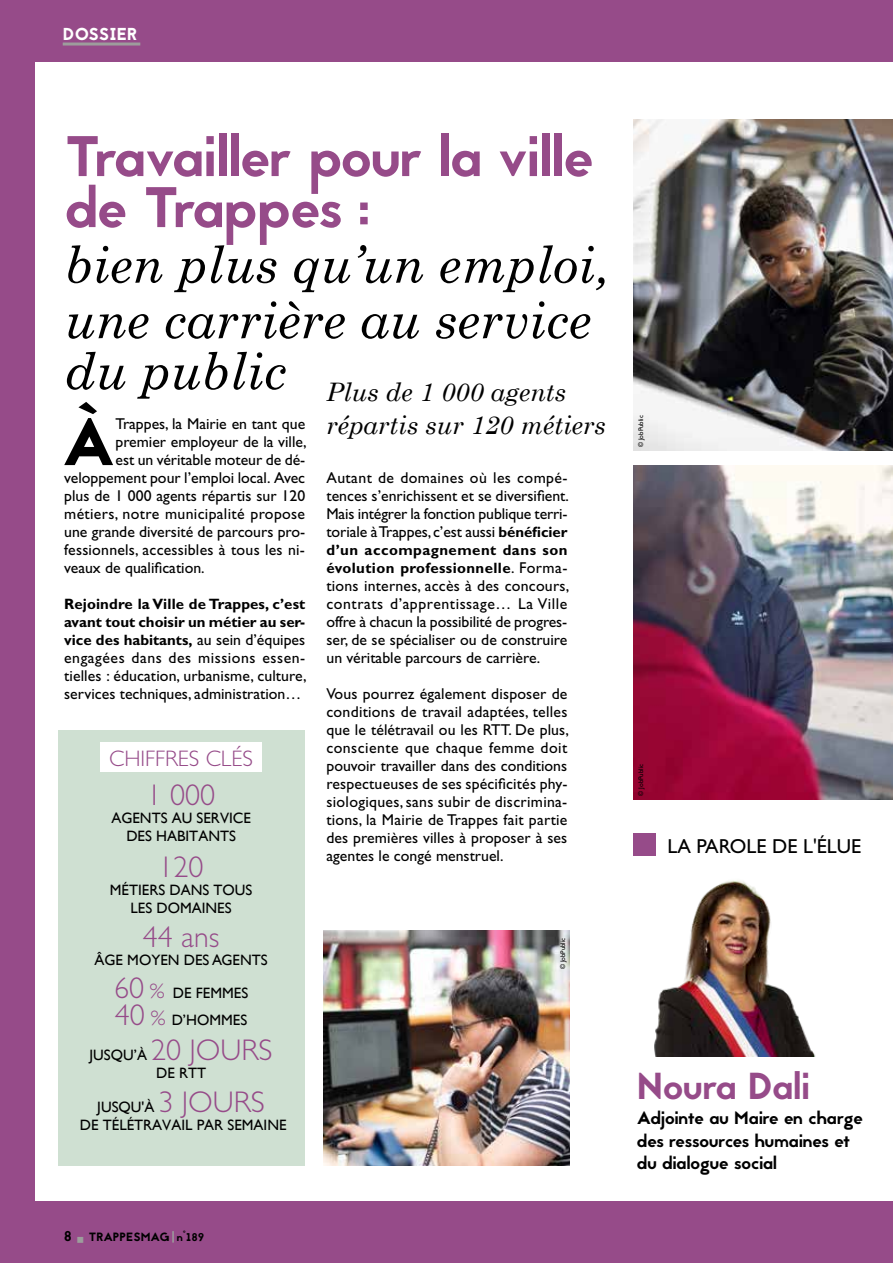
<style>
.page{position:relative;width:893px;height:1263px;background:#fff}
.page>*{position:absolute;margin:0;border:0;box-sizing:border-box;transform-origin:0 0}
.t1{font:67.05px "Jaapokki";color:#000}
.t2{font:57px/51px "Jaapokki";letter-spacing:-.01em;color:#964b89}
.t3{font:italic 51px/55.5px "Century Schoolbook";color:#000}
.t4{font:37.5px "Jaapokki";color:#964b89}
.t5{font:300 30px "Gill Sans Std";color:#964b89}
.t6{font:italic 25.5px/33px "Century Schoolbook";color:#000}
.t7{font:300 22.5px "Gill Sans Std";color:#964b89}
.t8{font:20.25px "Gill Sans Std";color:#000}
.t9{font:18px/22.2px "Jaapokki";color:#000}
.t10{font:17.25px "Jaapokki";letter-spacing:.01em;color:#fff}
.t11{font:15.75px/18px "Gill Sans Std";color:#000;text-align:justify}
.t12{font:15.75px "Gill Sans Std";letter-spacing:.02em;color:#000}
.t13{font:700 15px/18px "Gill Sans Std";letter-spacing:.01em;color:#000;text-align:justify}
.t14{font:15px/18px "Gill Sans";color:#000;text-align:center}
.t15{font:12px "Jaapokki";letter-spacing:.01em;color:#000}
.t16{font:6.75px "Gill Sans Std";color:#000}
.s1{font-weight:400;font-size:15.75px}
.s2{font-weight:700;font-size:15px}
.s3{font-family:"Gill Sans Std";font-weight:300;font-size:30px;color:#964b89}
.s4{font-family:"Gill Sans Std";font-weight:300;font-size:21px;color:#964b89}
.s5{font-size:14.25px}
.s6{font-size:11.25px}
</style>
<div class="page">
<div style="left:0;top:0;width:34px;height:1263px;background:#964b89"></div>
<img style="left:634px;top:119px;width:259px;height:332px">
<img style="left:634px;top:466px;width:259px;height:333px">
<div style="left:58px;top:730px;width:246px;height:435px;background:#cfe0d2"></div>
<img style="left:323px;top:930px;width:247px;height:235px">
<div style="left:100px;top:742px;width:162px;height:30px;background:#fff"></div>
<img style="left:654px;top:880px;width:162px;height:177px">
<div style="left:634px;top:833px;width:22px;height:23px;background:#964b89"></div>
<div style="left:0;top:0;width:893px;height:62px;background:#964b89"></div>
<hr style="left:63px;top:43px;width:77px;height:3px;background:#9d9d9c">
<div style="left:0;top:1201px;width:893px;height:62px;background:#964b89"></div>
<svg style="left:172px;top:1231px;width:2px;height:11px"></svg>
<p class="t10" style="left:63px;top:22px;width:76px">DOSSIER</p>
<h2 class="t2" style="left:65px;top:132px;width:530px">Travailler pour la ville de Trappes :</h2>
<h3 class="t3" style="left:65px;top:234px;width:546px">bien plus qu’un emploi, une carrière au service</h3>
<h3 class="t3" style="left:65px;top:341px;width:223px">du public</h3>
<h1 class="t1" style="left:62px;top:395px;width:55px">À</h1>
<h3 class="t6" style="left:326px;top:374px;width:281px">Plus de 1 000 agents répartis sur 120 métiers</h3>
<p class="t11" style="left:115px;top:415px;width:191px">Trappes, la Mairie en tant que</p>
<p class="t11" style="left:115px;top:433px;width:193px">premier employeur de la ville,</p>
<p class="t11" style="left:115px;top:451px;width:191px">est un véritable moteur de dé-</p>
<p class="t11" style="left:64px;top:469px;width:242px">veloppement pour l’emploi local. Avec</p>
<p class="t11" style="left:64px;top:487px;width:243px">plus de 1 000 agents répartis sur 120</p>
<p class="t12" style="left:64px;top:505px;width:242px">métiers, notre municipalité propose</p>
<p class="t11" style="left:64px;top:523px;width:242px">une grande diversité de parcours pro-</p>
<p class="t11" style="left:64px;top:541px;width:242px">fessionnels, accessibles à tous les ni-</p>
<p class="t11" style="left:64px;top:559px;width:142px">veaux de qualification.</p>
<p class="t13" style="left:64px;top:595px;width:243px">Rejoindre la Ville de Trappes, c’est avant tout choisir un métier au ser&shy;vice des habitants, <span class="s1">au sein d’équipes</span></p>
<p class="t11" style="left:64px;top:649px;width:244px">engagées dans des missions essen&shy;tielles : éducation, urbanisme, culture, services techniques, administration…</p>
<p class="t11" style="left:326px;top:469px;width:244px">Autant de domaines où les compé&shy;tences s’enrichissent et se diversifient.<br>Mais intégrer la fonction publique terri&shy;toriale à Trappes, c’est aussi <span class="s2">bénéficier</span></p>
<p class="t13" style="left:326px;top:541px;width:243px">d’un accompagnement dans son évolution professionnelle<span class="s1">. Forma-</span></p>
<p class="t11" style="left:326px;top:577px;width:244px">tions internes, accès à des concours, contrats d’apprentissage… La Ville offre à chacun la possibilité de progres&shy;ser, de se spécialiser ou de construire un véritable parcours de carrière.</p>
<p class="t11" style="left:326px;top:685px;width:244px">Vous pourrez également disposer de conditions de travail adaptées, telles que le télétravail ou les RTT. De plus, consciente que chaque femme doit pouvoir travailler dans des conditions respectueuses de ses spécificités phy&shy;siologiques, sans subir de discrimina&shy;tions, la Mairie de Trappes fait partie des premières villes à proposer à ses agentes le congé menstruel.</p>
<h3 class="t7" style="left:109px;top:745px;width:145px">CHIFFRES CLÉS</h3>
<h3 class="t5" style="left:147px;top:778px;width:70px">1 000</h3>
<p class="t14" style="left:111px;top:809px;width:141px">AGENTS AU SERVICE<br>DES HABITANTS</p>
<h3 class="t5" style="left:159px;top:850px;width:46px">120</h3>
<p class="t14" style="left:110px;top:881px;width:144px">MÉTIERS DANS TOUS<br>LES DOMAINES</p>
<h3 class="t5" style="left:143px;top:920px;width:78px">44 ans</h3>
<p class="t14" style="left:95px;top:951px;width:175px">ÂGE MOYEN DES AGENTS</p>
<p class="t14" style="left:114px;top:980px;width:136px;line-height:27px;text-align:left"><span class="s3">60</span> <span class="s4">%</span> DE FEMMES<br><span class="s3">40</span> <span class="s4">%</span> D’HOMMES</p>
<p class="t14" style="left:90px;top:1046px;width:185px">JUSQU’À <span class="s3">20 JOURS<br></span>DE RTT</p>
<p class="t14" style="left:80px;top:1098px;width:208px">JUSQU'À <span class="s3">3 JOURS<br></span>DE TÉLÉTRAVAIL PAR SEMAINE</p>
<p class="t16" style="left:559px;top:969px;width:33px;rotate:-90deg">© JobPublic</p>
<p class="t15" style="left:64px;top:1228px;width:142px"><span class="s5">8</span> TRAPPESMAG <span class="s6">n°189</span></p>
<p class="t16" style="left:637px;top:447px;width:33px;rotate:-90deg">© JobPublic</p>
<p class="t16" style="left:637px;top:796px;width:33px;rotate:-90deg">© JobPublic</p>
<p class="t8" style="left:667px;top:834px;width:195px">LA PAROLE DE L'ÉLUE</p>
<h3 class="t4" style="left:637px;top:1059px;width:174px">Noura Dali</h3>
<p class="t9" style="left:637px;top:1107px;width:228px">Adjointe au Maire en charge des ressources humaines et du dialogue social</p>
</div>
